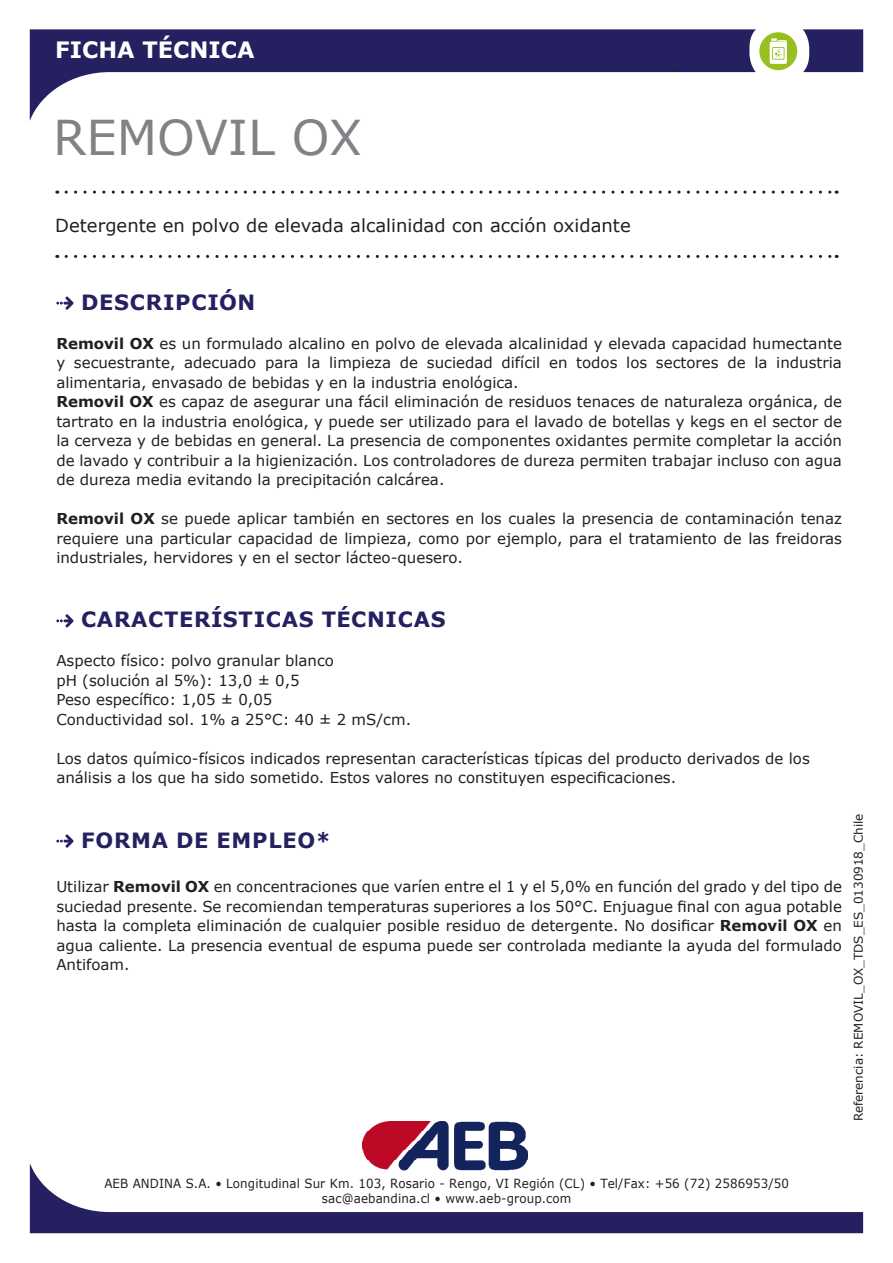
<style>
.page{position:relative;width:893px;height:1263px;background:#fff}
.page>*{position:absolute;margin:0;border:0;box-sizing:border-box;transform-origin:0 0}
.Famiglia{font:48px "Verdana";color:#808285}
.t1{font:700 22.5px "Verdana";color:#fff}
.testo_ok{font:700 21px "Verdana";letter-spacing:.035em;color:#252161}
.Benefici_prodotto{font:18px "Verdana";color:#231f20}
.testo_ok-2{font:15px/19.5px "Verdana";color:#231f20;text-align:justify}
.t2{font:12.6px/15.1px "Verdana";letter-spacing:.01em;color:#231f20;text-align:center;scale:.94 1}
.Reference{font:12px "Verdana";color:#231f20}
.s1{font-weight:700}
</style>
<div class="page">
<svg style="left:30px;top:29px;width:833px;height:91px"></svg>
<svg style="left:66px;top:191px;width:771px;height:3px"></svg>
<svg style="left:66px;top:255px;width:771px;height:3px"></svg>
<div style="left:749px;top:21px;width:60px;height:60px;background:#fff;border-radius:27px"></div>
<div style="left:759px;top:32px;width:38px;height:38px;background:#96bf1f;border-radius:50%"></div>
<svg style="left:770px;top:38px;width:17px;height:26px"></svg>
<img style="left:363px;top:1121px;width:164px;height:42px">
<svg style="left:30px;top:1163px;width:833px;height:70px"></svg>
<svg style="left:56px;top:297px;width:18px;height:13px"></svg>
<svg style="left:56px;top:614px;width:18px;height:13px"></svg>
<svg style="left:56px;top:834px;width:18px;height:14px"></svg>
<h2 class="t1" style="left:55px;top:34px;width:201px">FICHA TÉCNICA</h2>
<p class="Famiglia" style="left:53px;top:104px;width:310px">REMOVIL OX</p>
<p class="Benefici_prodotto" style="left:55px;top:213px;width:577px">Detergente en polvo de elevada alcalinidad con acción oxidante</p>
<p class="testo_ok" style="left:81px;top:287px;width:176px">DESCRIPCIÓN</p>
<p class="testo_ok-2" style="left:56px;top:333px;width:787px"><span class="s1">Removil OX</span> es un formulado alcalino en polvo de elevada alcalinidad y elevada capacidad humectante y secuestrante, adecuado para la limpieza de suciedad difícil en todos los sectores de la industria alimentaria, envasado de bebidas y en la industria enológica.</p>
<p class="testo_ok-2" style="left:56px;top:392px;width:787px"><span class="s1">Removil OX</span> es capaz de asegurar una fácil eliminación de residuos tenaces de naturaleza orgánica, de tartrato en la industria enológica, y puede ser utilizado para el lavado de botellas y kegs en el sector de la cerveza y de bebidas en general. La presencia de componentes oxidantes permite completar la acción de lavado y contribuir a la higienización. Los controladores de dureza permiten trabajar incluso con agua de dureza media evitando la precipitación calcárea.</p>
<p class="testo_ok-2" style="left:56px;top:509px;width:787px"><span class="s1">Removil OX</span> se puede aplicar también en sectores en los cuales la presencia de contaminación tenaz requiere una particular capacidad de limpieza, como por ejemplo, para el tratamiento de las freidoras industriales, hervidores y en el sector lácteo-quesero.</p>
<p class="testo_ok" style="left:81px;top:605px;width:366px">CARACTERÍSTICAS TÉCNICAS</p>
<p class="testo_ok-2" style="left:56px;top:651px;width:279px">Aspecto físico: polvo granular blanco</p>
<p class="testo_ok-2" style="left:56px;top:670px;width:245px">pH (solución al 5%): 13,0 ± 0,5</p>
<p class="testo_ok-2" style="left:56px;top:690px;width:218px">Peso específico: 1,05 ± 0,05</p>
<p class="testo_ok-2" style="left:56px;top:709px;width:356px">Conductividad sol. 1% a 25°C: 40 ± 2 mS/cm.</p>
<p class="testo_ok-2" style="left:56px;top:748px;width:755px">Los datos químico-físicos indicados representan características típicas del producto derivados de los</p>
<p class="testo_ok-2" style="left:56px;top:768px;width:621px">análisis a los que ha sido sometido. Estos valores no constituyen especificaciones.</p>
<p class="testo_ok" style="left:81px;top:825px;width:251px">FORMA DE EMPLEO*</p>
<p class="testo_ok-2" style="left:56px;top:877px;width:787px">Utilizar <span class="s1">Removil OX</span> en concentraciones que varíen entre el 1 y el 5,0% en función del grado y del tipo de suciedad presente. Se recomiendan temperaturas superiores a los 50°C. Enjuague final con agua potable hasta la completa eliminación de cualquier posible residuo de detergente. No dosificar <span class="s1">Removil OX</span> en agua caliente. La presencia eventual de espuma puede ser controlada mediante la ayuda del formulado Antifoam.</p>
<p class="Reference" style="left:850px;top:1121px;width:309px;rotate:-90deg">Referencia: REMOVIL_OX_TDS_ES_0130918_Chile</p>
<p class="t2" style="left:104px;top:1176px;width:730px">AEB ANDINA S.A. • Longitudinal Sur Km. 103, Rosario - Rengo, VI Región (CL) • Tel/Fax: +56 (72) 2586953/50 sac@aebandina.cl • www.aeb-group.com</p>
</div>
